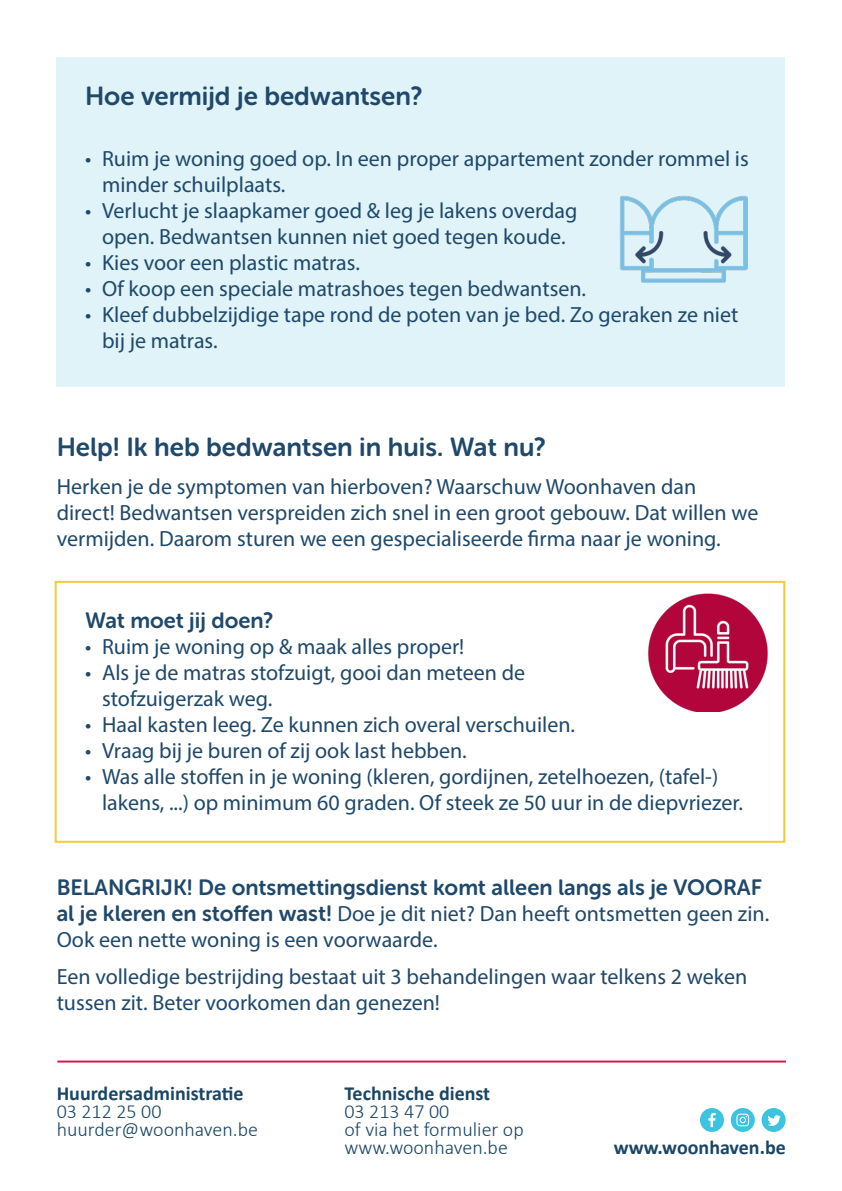
<style>
.page{position:relative;width:842px;height:1191px;background:#fff}
.page>*{position:absolute;margin:0;border:0;box-sizing:border-box;transform-origin:0 0}
.t1{font:26px "Museo Sans Rounded 700";color:#1f486a}
.t2{font:22px/26px "Myriad Pro";color:#1f486a}
.t3{font:22px/26px "Museo Sans Rounded 700";color:#1f486a}
.t4{font:300 20px/18px "Calibri";color:#1a4665}
.t5{font:700 20px "Calibri";color:#1a4665}
.s1{font-family:"Myriad Pro"}
.s2{font-weight:700}
</style>
<div class="page">
<hr style="left:57px;top:1060px;width:729px;height:2px;background:#d41746">
<svg style="left:700px;top:1108px;width:24px;height:24px"></svg>
<svg style="left:761px;top:1108px;width:25px;height:24px"></svg>
<svg style="left:731px;top:1108px;width:24px;height:24px"></svg>
<div style="left:57px;top:57px;width:728px;height:329px;background:#dff3f8"></div>
<img style="left:620px;top:195px;width:128px;height:88px">
<div style="left:55px;top:581px;width:730px;height:261px;border:2px solid #f1cc35"></div>
<img style="left:648px;top:593px;width:120px;height:119px">
<p class="t1" style="left:85px;top:81px;width:339px">Hoe vermijd je bedwantsen?</p>
<p class="t2" style="left:102px;top:145px;width:648px;text-indent:-17px">• Ruim je woning goed op. In een proper appartement zonder rommel is minder schuilplaats.</p>
<p class="t2" style="left:85px;top:197px;width:494px;text-align:center">• Verlucht je slaapkamer goed &amp; leg je lakens overdag open. Bedwantsen kunnen niet goed tegen koude.</p>
<p class="t2" style="left:85px;top:249px;width:276px">• Kies voor een plastic matras.</p>
<p class="t2" style="left:85px;top:275px;width:503px">• Of koop een speciale matrashoes tegen bedwantsen.</p>
<p class="t2" style="left:102px;top:301px;width:638px;text-indent:-17px">• Kleef dubbelzijdige tape rond de poten van je bed. Zo geraken ze niet bij je matras.</p>
<p class="t1" style="left:57px;top:433px;width:491px">Help! Ik heb bedwantsen in huis. Wat nu?</p>
<p class="t2" style="left:57px;top:473px;width:703px">Herken je de symptomen van hierboven? Waarschuw Woonhaven dan direct! Bedwantsen verspreiden zich snel in een groot gebouw. Dat willen we vermijden. Daarom sturen we een gespecialiseerde firma naar je woning.</p>
<p class="t3" style="left:85px;top:607px;width:190px">Wat moet jij doen?</p>
<p class="t2" style="left:85px;top:633px;width:381px">• Ruim je woning op &amp; maak alles proper!</p>
<p class="t2" style="left:102px;top:659px;width:425px;text-indent:-17px">• Als je de matras stofzuigt, gooi dan meteen de stofzuigerzak weg.</p>
<p class="t2" style="left:85px;top:711px;width:492px">• Haal kasten leeg. Ze kunnen zich overal verschuilen.</p>
<p class="t2" style="left:85px;top:737px;width:383px">• Vraag bij je buren of zij ook last hebben.</p>
<p class="t2" style="left:102px;top:763px;width:642px;text-indent:-17px">• Was alle stoffen in je woning (kleren, gordijnen, zetelhoezen, (tafel-) lakens, ...) op minimum 60 graden. Of steek ze 50 uur in de diepvriezer.</p>
<p class="t3" style="left:57px;top:874px;width:714px">BELANGRIJK! De ontsmettingsdienst komt alleen langs als je VOORAF al je kleren en stoffen wast! <span class="s1">Doe je dit niet? Dan heeft ontsmetten geen zin.<br>Ook een nette woning is een voorwaarde.</span></p>
<p class="t2" style="left:57px;top:963px;width:692px">Een volledige bestrijding bestaat uit 3 behandelingen waar telkens 2 weken tussen zit. Beter voorkomen dan genezen!</p>
<p class="t4" style="left:57px;top:1084px;width:203px"><span class="s2">Huurdersadministratie<br></span>03 212 25 00 huurder@woonhaven.be</p>
<p class="t4" style="left:344px;top:1084px;width:181px"><span class="s2">Technische dienst<br></span>03 213 47 00<br>of via het formulier op www.woonhaven.be</p>
<p class="t5" style="left:614px;top:1133px;width:173px">www.woonhaven.be</p>
</div>
